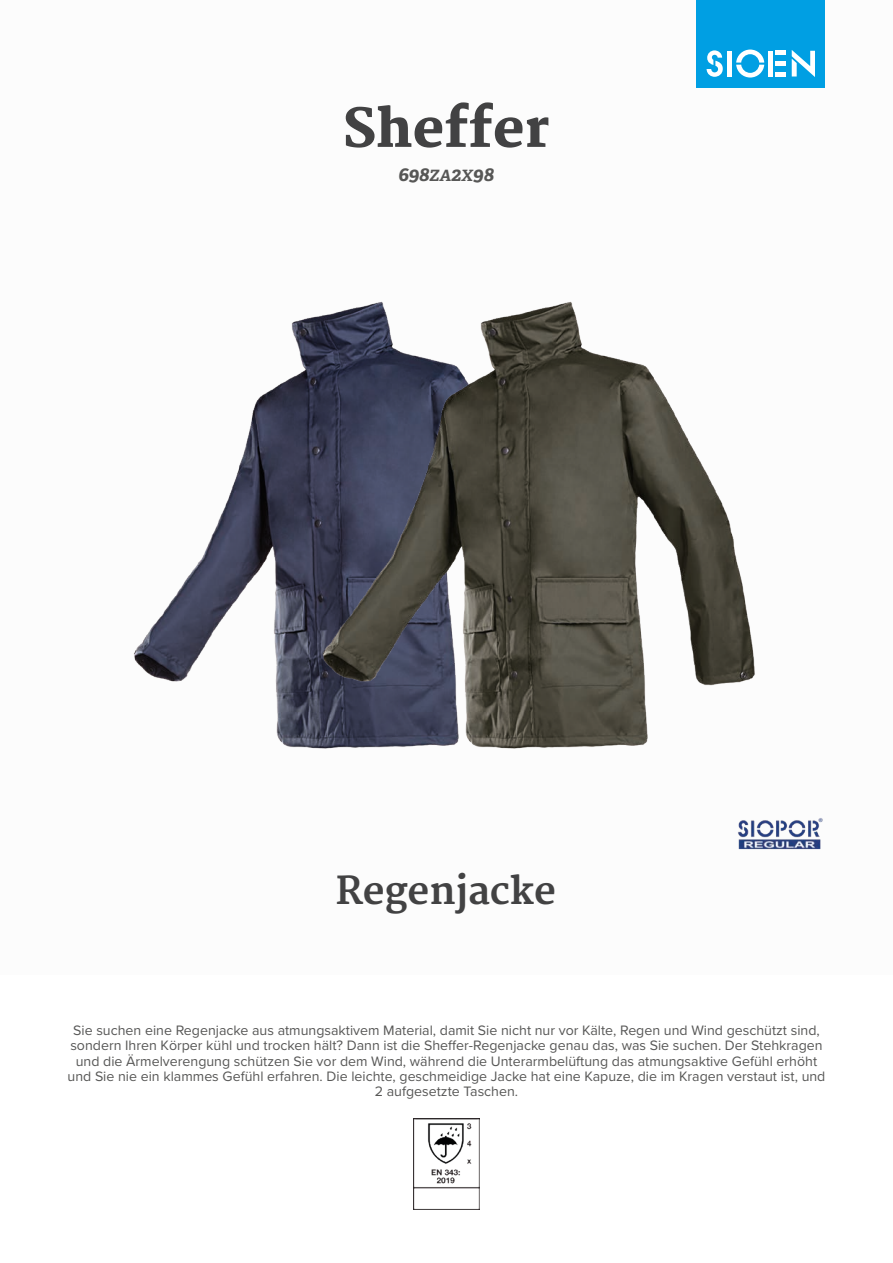
<style>
.page{position:relative;width:893px;height:1263px;background:#fff}
.page>*{position:absolute;margin:0;border:0;box-sizing:border-box;transform-origin:0 0}
.t1{font:800 52.5px "Merriweather";color:#424243}
.t2{font:700 37.5px "Merriweather";color:#424243}
.t3{font:italic 700 19.5px "Adelle PE";color:#575756}
.t4{font:14.25px/15.3px "Proxima Nova";color:#575756;text-align:center}
.s1{font-size:15.6px}
</style>
<div class="page">
<div style="left:697px;top:0;width:128px;height:88px;background:#009fe3"></div>
<svg style="left:707px;top:50px;width:16px;height:27px"></svg>
<svg style="left:736px;top:50px;width:28px;height:28px"></svg>
<div style="left:727px;top:51px;width:5px;height:26px;background:#fff"></div>
<div style="left:768px;top:51px;width:5px;height:26px;background:#fff"></div>
<div style="left:775px;top:72px;width:11px;height:5px;background:#fff"></div>
<div style="left:775px;top:61px;width:11px;height:5px;background:#fff"></div>
<hr style="left:775px;top:51px;width:11px;height:4px;background:#fff">
<svg style="left:792px;top:50px;width:23px;height:27px"></svg>
<img style="left:783px;top:818px;width:40px;height:32px">
<img style="left:413px;top:1118px;width:67px;height:92px">
<img style="left:133px;top:320px;width:165px;height:428px">
<img style="left:298px;top:301px;width:485px;height:549px">
<h1 class="t1" style="left:342px;top:98px;width:209px">Sheffer</h1>
<h3 class="t3" style="left:398px;top:160px;width:97px">698<span class="s1">ZA</span>2<span class="s1">X</span>98</h3>
<h2 class="t2" style="left:336px;top:869px;width:222px">Regenjacke</h2>
<p class="t4" style="left:68px;top:1022px;width:759px">Sie suchen eine Regenjacke aus atmungsaktivem Material, damit Sie nicht nur vor Kälte, Regen und Wind geschützt sind, sondern Ihren Körper kühl und trocken hält? Dann ist die Sheffer-Regenjacke genau das, was Sie suchen. Der Stehkragen und die Ärmelverengung schützen Sie vor dem Wind, während die Unterarmbelüftung das atmungsaktive Gefühl erhöht und Sie nie ein klammes Gefühl erfahren. Die leichte, geschmeidige Jacke hat eine Kapuze, die im Kragen verstaut ist, und 2 aufgesetzte Taschen.</p>
</div>
